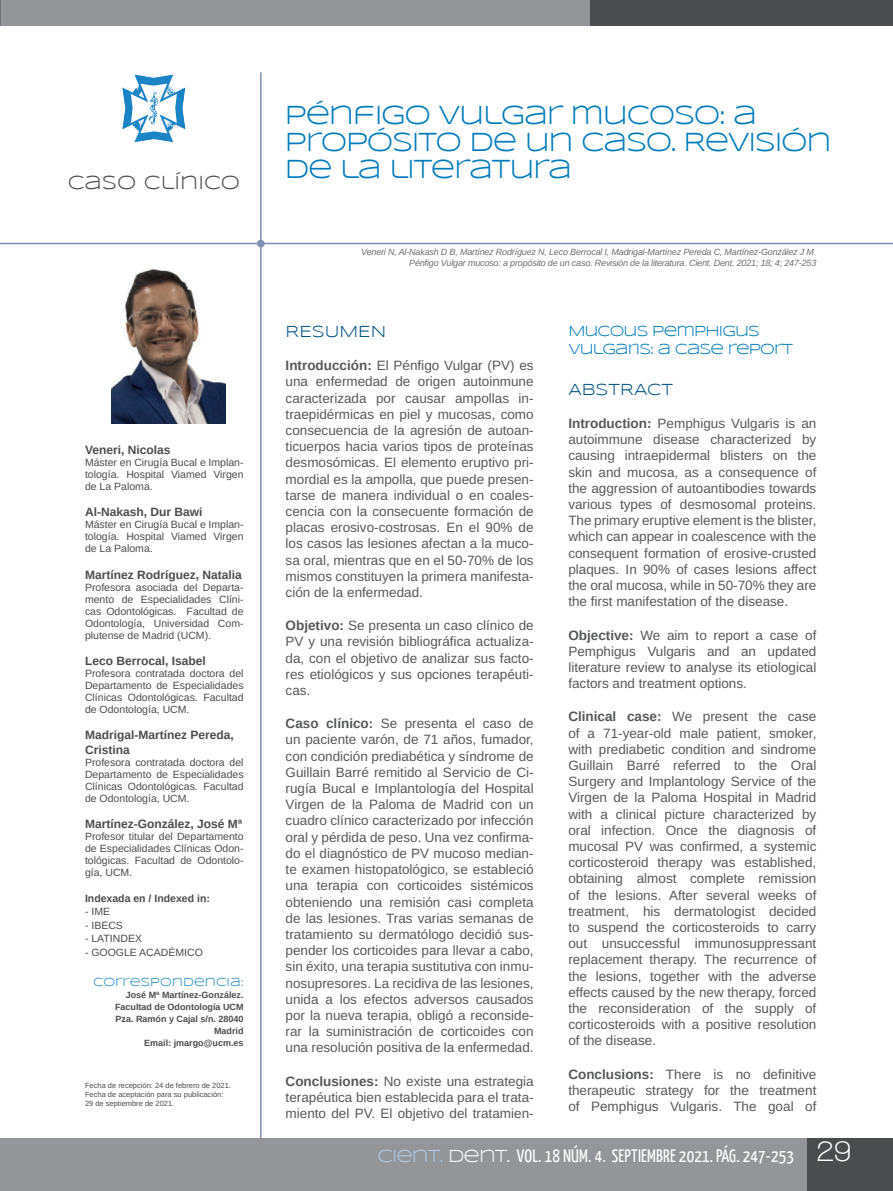
<style>
.page{position:relative;width:893px;height:1191px;background:#fff}
.page>*{position:absolute;margin:0;border:0;box-sizing:border-box;transform-origin:0 0}
.t1{font:27px/27px "Syncopate";letter-spacing:-.05em;color:#007cbb}
.t2{font:19.5px "Syncopate";color:#4b4c4d}
.t3{font:18px "Yanone Kaffeesatz";letter-spacing:.01em;color:#fff}
.t4{font:16.5px "Syncopate";color:#015382}
.t5{font:15px/18px "Syncopate";letter-spacing:-.06em;color:#007cbb}
.t6{font:13.5px/16.2px "Arimo";color:#57585a;text-align:justify}
.t7{font:700 12px/14.4px "Arimo";color:#4b4c4d}
.t8{font:12px "Syncopate";color:#1c89c3}
.t9{font:10.5px/12px "Arimo";color:#4b4c4d;text-align:justify}
.t10{font:700 10.5px "Arimo";color:#4b4c4d}
.t11{font:italic 9px/10.8px "Arimo";letter-spacing:-.02em;color:#6d6e71;text-align:right}
.t12{font:700 9px/12px "Arimo";color:#4b4c4d;text-align:right}
.t13{font:7.5px/9px "Arimo";color:#4b4c4d}
.s1{font-weight:700}
.s2{font-family:"Syncopate";color:#b1cae5}
.s3{font-family:"Syncopate"}
.s4{font-family:"Walkway";font-weight:700;font-size:30px}
</style>
<div class="page">
<hr style="left:260px;top:72px;width:2px;height:1099px;background:#7e91b1">
<div style="left:0;top:1138px;width:893px;height:53px;background:#939598"></div>
<div style="left:808px;top:1138px;width:85px;height:53px;background:#4b4c4d"></div>
<div style="left:0;top:0;width:893px;height:25px;background:#939598"></div>
<div style="left:591px;top:0;width:302px;height:25px;background:#4b4c4d"></div>
<hr style="left:0;top:243px;width:893px;height:1px;background:#7e91b1">
<div style="left:257px;top:240px;width:8px;height:7px;background:#7e91b1;border-radius:50%"></div>
<svg style="left:122px;top:74px;width:64px;height:68px"></svg>
<img style="left:111px;top:269px;width:115px;height:154px">
<h2 class="t2" style="left:68px;top:172px;width:174px">CASO CLÍNICO</h2>
<p class="t7" style="left:85px;top:442px;width:87px">Veneri, Nicolas</p>
<p class="t9" style="left:85px;top:456px;width:160px">Máster en Cirugía Bucal e Implan&shy;tología. Hospital Viamed Virgen de La Paloma.</p>
<p class="t7" style="left:85px;top:505px;width:119px">Al-Nakash, Dur Bawi</p>
<p class="t9" style="left:85px;top:518px;width:160px">Máster en Cirugía Bucal e Implan&shy;tología. Hospital Viamed Virgen de La Paloma.</p>
<p class="t7" style="left:85px;top:567px;width:158px">Martínez Rodríguez, Natalia</p>
<p class="t9" style="left:85px;top:581px;width:160px">Profesora asociada del Departa&shy;mento de Especialidades Clíni&shy;cas Odontológicas. Facultad de Odontología, Universidad Com&shy;plutense de Madrid (UCM).</p>
<p class="t7" style="left:85px;top:653px;width:122px">Leco Berrocal, Isabel</p>
<p class="t9" style="left:85px;top:667px;width:160px">Profesora contratada doctora del Departamento de Especialidades Clínicas Odontológicas. Facultad de Odontología, UCM.</p>
<p class="t7" style="left:85px;top:728px;width:150px">Madrigal-Martínez Pereda,<br>Cristina</p>
<p class="t9" style="left:85px;top:756px;width:160px">Profesora contratada doctora del Departamento de Especialidades Clínicas Odontológicas. Facultad de Odontología, UCM.</p>
<p class="t7" style="left:85px;top:817px;width:159px">Martínez-González, José Mª</p>
<p class="t9" style="left:85px;top:830px;width:160px">Profesor titular del Departamento de Especialidades Clínicas Odon&shy;tológicas. Facultad de Odontolo&shy;gía, UCM.</p>
<p class="t10" style="left:85px;top:892px;width:126px">Indexada en / Indexed in:</p>
<p class="t9" style="left:85px;top:906px;width:27px">- IME</p>
<p class="t9" style="left:85px;top:919px;width:39px">- IBECS</p>
<p class="t9" style="left:85px;top:933px;width:58px">- LATINDEX</p>
<p class="t9" style="left:85px;top:946px;width:119px">- GOOGLE ACADÉMICO</p>
<p class="t8" style="left:93px;top:974px;width:152px">CORRESPONDENCIA:</p>
<p class="t12" style="left:115px;top:988px;width:130px">José Mª Martínez-González.<br>Facultad de Odontología UCM<br>Pza. Ramón y Cajal s/n. 28040<br>Madrid<br>Email: jmargo@ucm.es</p>
<p class="t13" style="left:85px;top:1080px;width:147px">Fecha de recepción: 24 de febrero de 2021.<br>Fecha de aceptación para su publicación:<br>29 de septiembre de 2021.</p>
<h1 class="t1" style="left:285px;top:101px;width:548px">PÉNFIGO VULGAR MUCOSO: A<br>PROPÓSITO DE UN CASO. REVISIÓN<br>DE LA LITERATURA</h1>
<p class="t11" style="left:361px;top:247px;width:457px">Veneri N, Al-Nakash D B, Martínez Rodríguez N, Leco Berrocal I, Madrigal-Martínez Pereda C, Martínez-González J M.<br>Pénfigo Vulgar mucoso: a propósito de un caso. Revisión de la literatura. Cient. Dent. 2021; 18; 4; 247-253</p>
<p class="t4" style="left:286px;top:321px;width:102px">RESUMEN</p>
<p class="t6" style="left:286px;top:357px;width:250px"><span class="s1">Introducción:</span> El Pénfigo Vulgar (PV) es una enfermedad de origen autoinmune caracterizada por causar ampollas in&shy;traepidérmicas en piel y mucosas, como consecuencia de la agresión de autoan&shy;ticuerpos hacia varios tipos de proteínas desmosómicas. El elemento eruptivo pri&shy;mordial es la ampolla, que puede presen&shy;tarse de manera individual o en coales&shy;cencia con la consecuente formación de placas erosivo-costrosas. En el 90% de los casos las lesiones afectan a la muco&shy;sa oral, mientras que en el 50-70% de los mismos constituyen la primera manifesta&shy;ción de la enfermedad.</p>
<p class="t6" style="left:286px;top:617px;width:250px"><span class="s1">Objetivo:</span> Se presenta un caso clínico de PV y una revisión bibliográfica actualiza&shy;da, con el objetivo de analizar sus facto&shy;res etiológicos y sus opciones terapéuti&shy;cas.</p>
<p class="t6" style="left:286px;top:715px;width:250px"><span class="s1">Caso clínico:</span> Se presenta el caso de un paciente varón, de 71 años, fumador, con condición prediabética y síndrome de Guillain Barré remitido al Servicio de Ci&shy;rugía Bucal e Implantología del Hospital Virgen de la Paloma de Madrid con un cuadro clínico caracterizado por infección oral y pérdida de peso. Una vez confirma&shy;do el diagnóstico de PV mucoso median&shy;te examen histopatológico, se estableció una terapia con corticoides sistémicos obteniendo una remisión casi completa de las lesiones. Tras varias semanas de tratamiento su dermatólogo decidió sus&shy;pender los corticoides para llevar a cabo, sin éxito, una terapia sustitutiva con inmu&shy;nosupresores. La recidiva de las lesiones, unida a los efectos adversos causados por la nueva terapia, obligó a reconside&shy;rar la suministración de corticoides con una resolución positiva de la enfermedad.</p>
<p class="t6" style="left:286px;top:1073px;width:250px"><span class="s1">Conclusiones:</span> No existe una estrategia terapéutica bien establecida para el trata&shy;miento del PV. El objetivo del tratamien-</p>
<p class="t5" style="left:568px;top:322px;width:226px">MUCOUS PEMPHIGUS<br>VULGARIS: A CASE REPORT</p>
<p class="t4" style="left:568px;top:379px;width:106px">ABSTRACT</p>
<p class="t6" style="left:568px;top:415px;width:250px"><span class="s1">Introduction:</span> Pemphigus Vulgaris is an autoimmune disease characterized by causing intraepidermal blisters on the skin and mucosa, as a consequence of the aggression of autoantibodies towards various types of desmosomal proteins.<br>The primary eruptive element is the blister, which can appear in coalescence with the consequent formation of erosive-crusted plaques. In 90% of cases lesions affect the oral mucosa, while in 50-70% they are the first manifestation of the disease.</p>
<p class="t6" style="left:568px;top:628px;width:250px"><span class="s1">Objective:</span> We aim to report a case of Pemphigus Vulgaris and an updated literature review to analyse its etiological factors and treatment options.</p>
<p class="t6" style="left:568px;top:709px;width:250px"><span class="s1">Clinical case:</span> We present the case of a 71-year-old male patient, smoker, with prediabetic condition and sindrome Guillain Barré referred to the Oral Surgery and Implantology Service of the Virgen de la Paloma Hospital in Madrid with a clinical picture characterized by oral infection. Once the diagnosis of mucosal PV was confirmed, a systemic corticosteroid therapy was established, obtaining almost complete remission of the lesions. After several weeks of treatment, his dermatologist decided to suspend the corticosteroids to carry out unsuccessful immunosuppressant replacement therapy. The recurrence of the lesions, together with the adverse effects caused by the new therapy, forced the reconsideration of the supply of corticosteroids with a positive resolution of the disease.</p>
<p class="t6" style="left:568px;top:1066px;width:250px"><span class="s1">Conclusions:</span> There is no definitive therapeutic strategy for the treatment of Pemphigus Vulgaris. The goal of</p>
<h3 class="t3" style="left:377px;top:1148px;width:475px"><span class="s2">CIENT.</span> <span class="s3">DENT.</span> VOL. 18 NÚM. 4. SEPTIEMBRE 2021. PÁG. 247-253 <span class="s4">29</span></h3>
</div>
